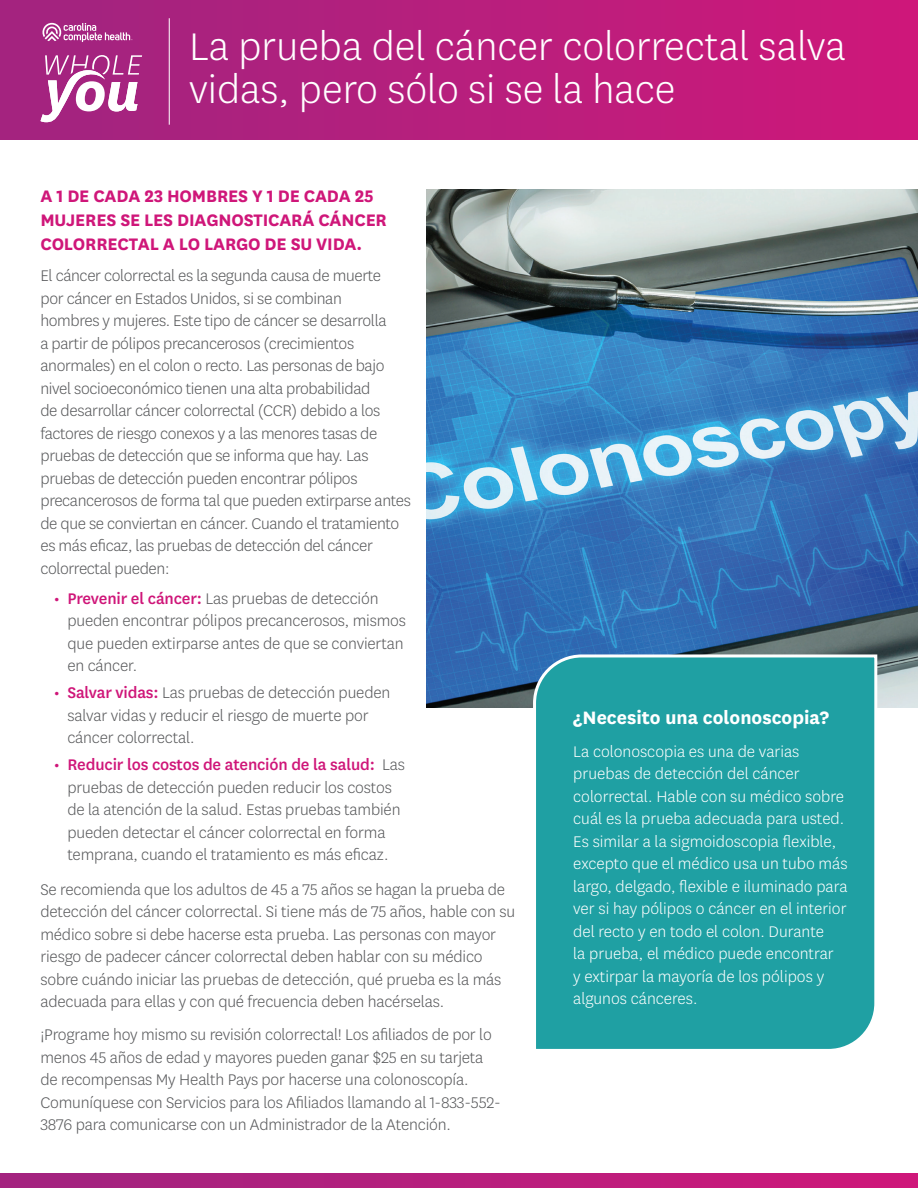
<style>
.page{position:relative;width:918px;height:1188px;background:#fff}
.page>*{position:absolute;margin:0;border:0;box-sizing:border-box;transform-origin:0 0}
.t1{font:300 45px/43.5px "Centene Sans";color:#fff}
.t2{font:700 21px "Centene Sans";color:#fff}
.t3{font:700 19.5px/24px "Centene Sans";letter-spacing:-.01em;color:#cf1679}
.t4{font:300 18px/22.5px "Centene Sans";letter-spacing:-.01em;color:#57585a}
.t5{font:300 18px/22.5px "Centene Sans";color:#fff}
.s1{font-weight:500;color:#cf1679}
</style>
<div class="page">
<img style="left:426px;top:189px;width:492px;height:519px">
<div style="left:532px;top:653px;width:347px;height:396px;background:#1fa0a3"></div>
<div style="left:0;top:0;width:918px;height:140px;background:linear-gradient(to right,#a02580,#ce187a)"></div>
<svg style="left:40px;top:55px;width:102px;height:67px"></svg>
<hr style="left:169px;top:18px;width:1px;height:107px;background:#fff">
<svg style="left:42px;top:23px;width:90px;height:19px;background:#bc5ea1"></svg>
<svg style="left:0;top:1174px;width:918px;height:14px;background:#b71e7c"></svg>
<h1 class="t1" style="left:189px;top:23px;width:658px">La prueba del cáncer colorrectal salva vidas, pero sólo si se la hace</h1>
<p class="t3" style="left:40px;top:182px;width:348px">A 1 DE CADA 23 HOMBRES Y 1 DE CADA 25<br>MUJERES SE LES DIAGNOSTICARÁ CÁNCER<br>COLORRECTAL A LO LARGO DE SU VIDA.</p>
<p class="t4" style="left:40px;top:264px;width:372px">El cáncer colorrectal es la segunda causa de muerte<br>por cáncer en Estados Unidos, si se combinan<br>hombres y mujeres. Este tipo de cáncer se desarrolla<br>a partir de pólipos precancerosos (crecimientos anormales) en el colon o recto. Las personas de bajo nivel socioeconómico tienen una alta probabilidad<br>de desarrollar cáncer colorrectal (CCR) debido a los factores de riesgo conexos y a las menores tasas de pruebas de detección que se informa que hay. Las pruebas de detección pueden encontrar pólipos precancerosos de forma tal que pueden extirparse antes de que se conviertan en cáncer. Cuando el tratamiento es más eficaz, las pruebas de detección del cáncer colorrectal pueden:</p>
<p class="t4" style="left:67px;top:587px;width:340px;text-indent:-14px"><span class="s1">• Prevenir el cáncer:</span> Las pruebas de detección pueden encontrar pólipos precancerosos, mismos que pueden extirparse antes de que se conviertan en cáncer.</p>
<p class="t4" style="left:67px;top:681px;width:324px;text-indent:-14px"><span class="s1">• Salvar vidas:</span> Las pruebas de detección pueden salvar vidas y reducir el riesgo de muerte por cáncer colorrectal.</p>
<p class="t4" style="left:54px;top:753px;width:352px;text-align:center"><span class="s1">• Reducir los costos de atención de la salud:</span> Las pruebas de detección pueden reducir los costos<br>de la atención de la salud. Estas pruebas también pueden detectar el cáncer colorrectal en forma temprana, cuando el tratamiento es más eficaz.</p>
<p class="t4" style="left:40px;top:877px;width:476px">Se recomienda que los adultos de 45 a 75 años se hagan la prueba de detección del cáncer colorrectal. Si tiene más de 75 años, hable con su médico sobre si debe hacerse esta prueba. Las personas con mayor riesgo de padecer cáncer colorrectal deben hablar con su médico sobre cuándo iniciar las pruebas de detección, qué prueba es la más adecuada para ellas y con qué frecuencia deben hacérselas.</p>
<p class="t4" style="left:40px;top:1023px;width:462px">¡Programe hoy mismo su revisión colorrectal! Los afiliados de por lo menos 45 años de edad y mayores pueden ganar $25 en su tarjeta de recompensas My Health Pays por hacerse una colonoscopía.<br>Comuníquese con Servicios para los Afiliados llamando al 1-833-552- 3876 para comunicarse con un Administrador de la Atención.</p>
<p class="t2" style="left:573px;top:702px;width:257px">¿Necesito una colonoscopia?</p>
<p class="t5" style="left:573px;top:739px;width:276px">La colonoscopia es una de varias pruebas de detección del cáncer colorrectal. Hable con su médico sobre cuál es la prueba adecuada para usted.<br>Es similar a la sigmoidoscopia flexible, excepto que el médico usa un tubo más largo, delgado, flexible e iluminado para ver si hay pólipos o cáncer en el interior del recto y en todo el colon. Durante<br>la prueba, el médico puede encontrar<br>y extirpar la mayoría de los pólipos y algunos cánceres.</p>
</div>
